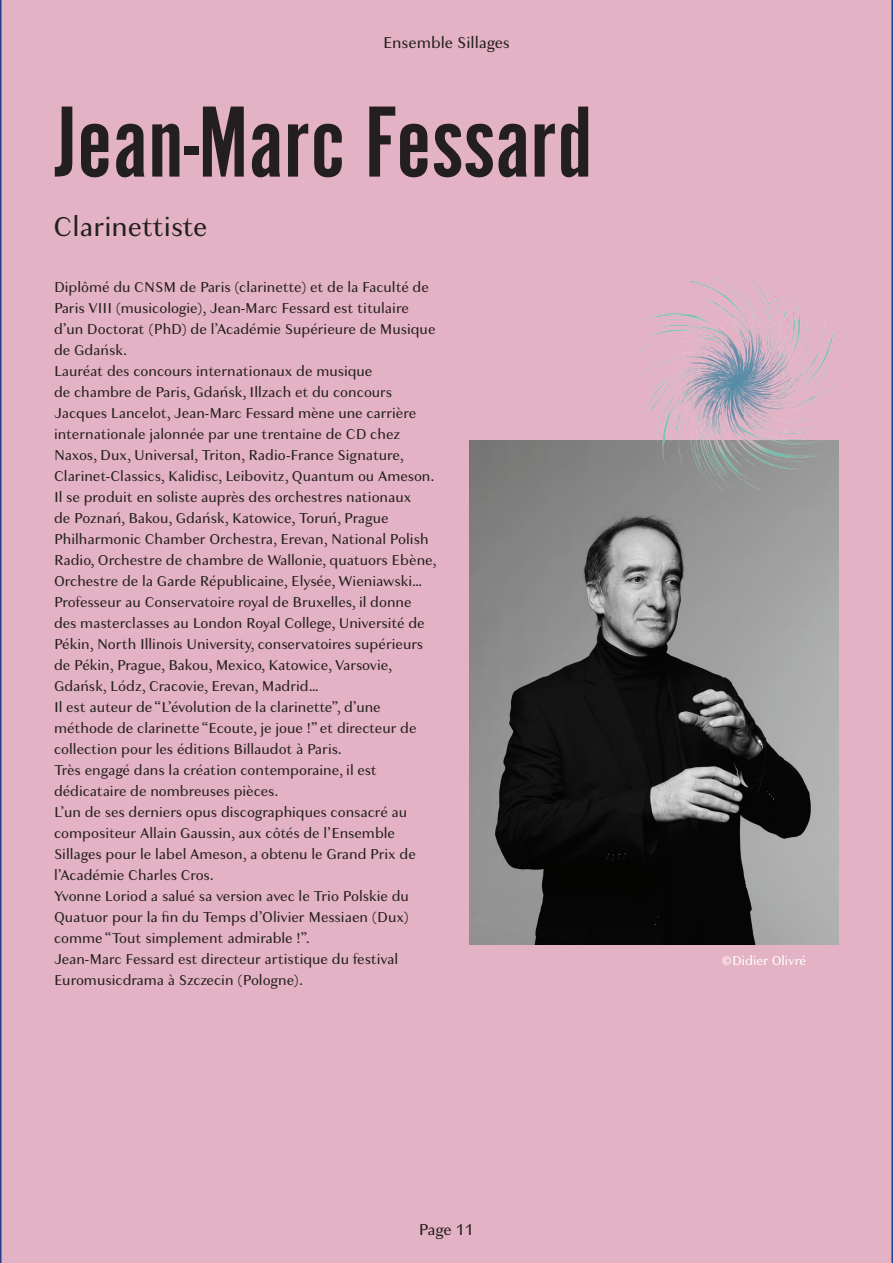
<style>
.page{position:relative;width:893px;height:1263px;background:#e4b2c5}
.page>*{position:absolute;margin:0;border:0;box-sizing:border-box;transform-origin:0 0}
.t1{font:105px "Alternate Got No 1 D";color:#231f20;scale:1.1 1}
.t2{font:28.5px "Granville";color:#231f20}
.t3{font:16.5px "Granville";color:#231f20}
.t4{font:15px/21px "Granville";color:#231f20}
.t5{font:13.5px "Granville";color:#fff}
</style>
<div class="page">
<img style="left:470px;top:441px;width:368px;height:504px">
<img style="left:601px;top:243px;width:279px;height:279px">
<p class="t3" style="left:383px;top:32px;width:128px">Ensemble Sillages</p>
<h1 class="t1" style="left:54px;top:89px;width:491px">Jean-Marc Fessard</h1>
<h2 class="t2" style="left:54px;top:208px;width:155px">Clarinettiste</h2>
<p class="t4" style="left:54px;top:277px;width:384px">Diplômé du CNSM de Paris (clarinette) et de la Faculté de Paris VIII (musicologie), Jean-Marc Fessard est titulaire d’un Doctorat (PhD) de l’Académie Supérieure de Musique de Gdańsk.<br>Lauréat des concours internationaux de musique<br>de chambre de Paris, Gdańsk, Illzach et du concours Jacques Lancelot, Jean-Marc Fessard mène une carrière internationale jalonnée par une trentaine de CD chez Naxos, Dux, Universal, Triton, Radio-France Signature, Clarinet-Classics, Kalidisc, Leibovitz, Quantum ou Ameson.<br>Il se produit en soliste auprès des orchestres nationaux<br>de Poznań, Bakou, Gdańsk, Katowice, Toruń, Prague Philharmonic Chamber Orchestra, Erevan, National Polish Radio, Orchestre de chambre de Wallonie, quatuors Ebène, Orchestre de la Garde Républicaine, Elysée, Wieniawski… Professeur au Conservatoire royal de Bruxelles, il donne des masterclasses au London Royal College, Université de Pékin, North Illinois University, conservatoires supérieurs de Pékin, Prague, Bakou, Mexico, Katowice, Varsovie, Gdańsk, Lódz, Cracovie, Erevan, Madrid…<br>Il est auteur de “L’évolution de la clarinette”, d’une méthode de clarinette “Ecoute, je joue !” et directeur de collection pour les éditions Billaudot à Paris.<br>Très engagé dans la création contemporaine, il est dédicataire de nombreuses pièces.<br>L’un de ses derniers opus discographiques consacré au compositeur Allain Gaussin, aux côtés de l’Ensemble Sillages pour le label Ameson, a obtenu le Grand Prix de l’Académie Charles Cros.<br>Yvonne Loriod a salué sa version avec le Trio Polskie du Quatuor pour la fin du Temps d’Olivier Messiaen (Dux) comme “Tout simplement admirable !”.<br>Jean-Marc Fessard est directeur artistique du festival Euromusicdrama à Szczecin (Pologne).</p>
<p class="t3" style="left:419px;top:1219px;width:57px">Page 11</p>
<p class="t5" style="left:722px;top:951px;width:86px">©Didier Olivré</p>
</div>
